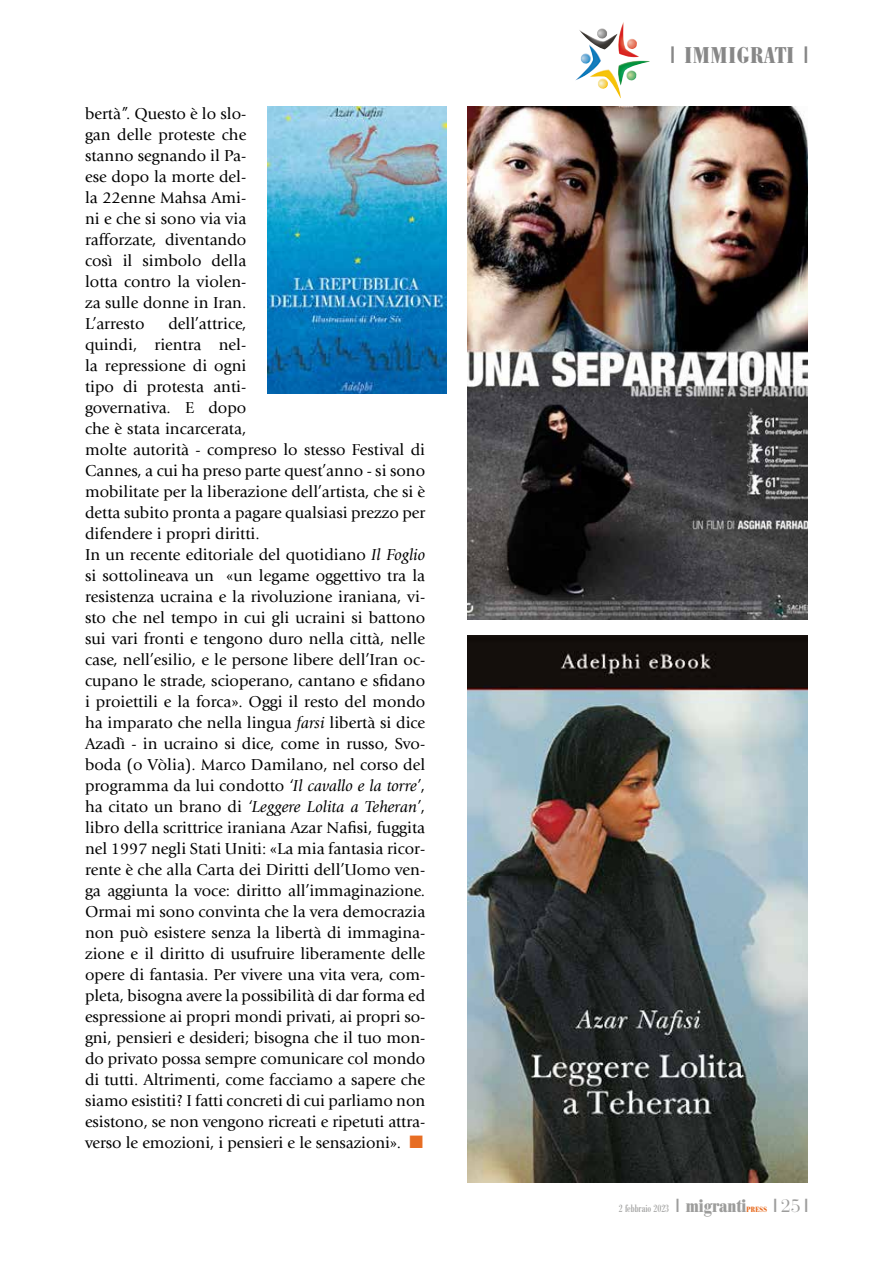
<style>
.page{position:relative;width:893px;height:1263px;background:#fff}
.page>*{position:absolute;margin:0;border:0;box-sizing:border-box;transform-origin:0 0}
.t1{font:700 condensed 22.5px "Bodoni BE";letter-spacing:.04em;color:#878787}
.t2{font:18px "False Positive BRK";color:#9d9d9c}
.t3{font:16.5px/21px "Giovanni";color:#000;text-align:justify}
.t4{font:condensed 10.5px "Bodoni BE";color:#9d9d9c}
.t5{font:700 condensed 7.5px "Bodoni BE";letter-spacing:.04em;color:#e76d23}
.s1{font-style:italic}
.s2{color:#e76d23}
.s3{font-family:"False Positive BRK";font-weight:400;font-stretch:normal}
.s4{font-family:"False Positive BRK";font-stretch:normal;font-size:18px}
.s5{font-weight:700;font-size:18px}
.s6{font-family:"Bauer Bodoni Std"}
</style>
<div class="page">
<img style="left:575px;top:22px;width:75px;height:76px">
<img style="left:468px;top:636px;width:340px;height:546px">
<img style="left:268px;top:106px;width:178px;height:288px">
<img style="left:468px;top:106px;width:340px;height:514px">
<p class="t3" style="left:85px;top:103px;width:163px">bertà”. Questo è lo slo&shy;gan delle proteste che stanno segnando il Pa&shy;ese dopo la morte del&shy;la 22enne Mahsa Ami&shy;ni e che si sono via via rafforzate, diventando così il simbolo della lotta contro la violen&shy;za sulle donne in Iran.<br>L’arresto</p>
<p class="t3" style="left:85px;top:313px;width:342px;text-align:left;text-indent:83px">dell’attrice,<br>quindi, rientra nel-<br>la repressione di ogni<br>tipo di protesta anti-<br>governativa. E dopo<br>che è stata incarcerata,<br>molte autorità - compreso lo stesso Festival di Cannes, a cui ha preso parte quest’anno - si sono mobilitate per la liberazione dell’artista, che si è detta subito pronta a pagare qualsiasi prezzo per difendere i propri diritti.<br>In un recente editoriale del quotidiano <span class="s1">Il Foglio </span>si sottolineava un «un legame oggettivo tra la resistenza ucraina e la rivoluzione iraniana, vi&shy;sto che nel tempo in cui gli ucraini si battono sui vari fronti e tengono duro nella città, nelle case, nell’esilio, e le persone libere dell’Iran oc&shy;cupano le strade, scioperano, cantano e sfidano i proiettili e la forca». Oggi il resto del mondo ha imparato che nella lingua <span class="s1">farsi</span> libertà si dice Azadì - in ucraino si dice, come in russo, Svo&shy;boda (o Vòlia). Marco Damilano, nel corso del programma da lui condotto <span class="s1">‘Il cavallo e la torre’</span>, ha citato un brano di <span class="s1">‘Leggere Lolita a Teheran’</span>, libro della scrittrice iraniana Azar Nafisi, fuggita nel 1997 negli Stati Uniti: «La mia fantasia ricor&shy;rente è che alla Carta dei Diritti dell’Uomo ven&shy;ga aggiunta la voce: diritto all’immaginazione.<br>Ormai mi sono convinta che la vera democrazia non può esistere senza la libertà di immagina&shy;zione e il diritto di usufruire liberamente delle opere di fantasia. Per vivere una vita vera, com&shy;pleta, bisogna avere la possibilità di dar forma ed espressione ai propri mondi privati, ai propri so&shy;gni, pensieri e desideri; bisogna che il tuo mon&shy;do privato possa sempre comunicare col mondo di tutti. Altrimenti, come facciamo a sapere che siamo esistiti? I fatti concreti di cui parliamo non esistono, se non vengono ricreati e ripetuti attra&shy;verso le emozioni, i pensieri e le sensazioni». <span class="s2">■</span></p>
<h1 class="t1" style="left:671px;top:43px;width:139px"><span class="s3">1</span> IMMIGRATI <span class="s3">1</span></h1>
<p class="t4" style="left:619px;top:1203px;width:129px">2 febbraio 2023 <span class="s4">1</span> <span class="s5">migranti</span></p>
<p class="t5" style="left:746px;top:1205px;width:22px">PRESS</p>
<p class="t2" style="left:774px;top:1196px;width:36px">1<span class="s6">25</span>1</p>
</div>
